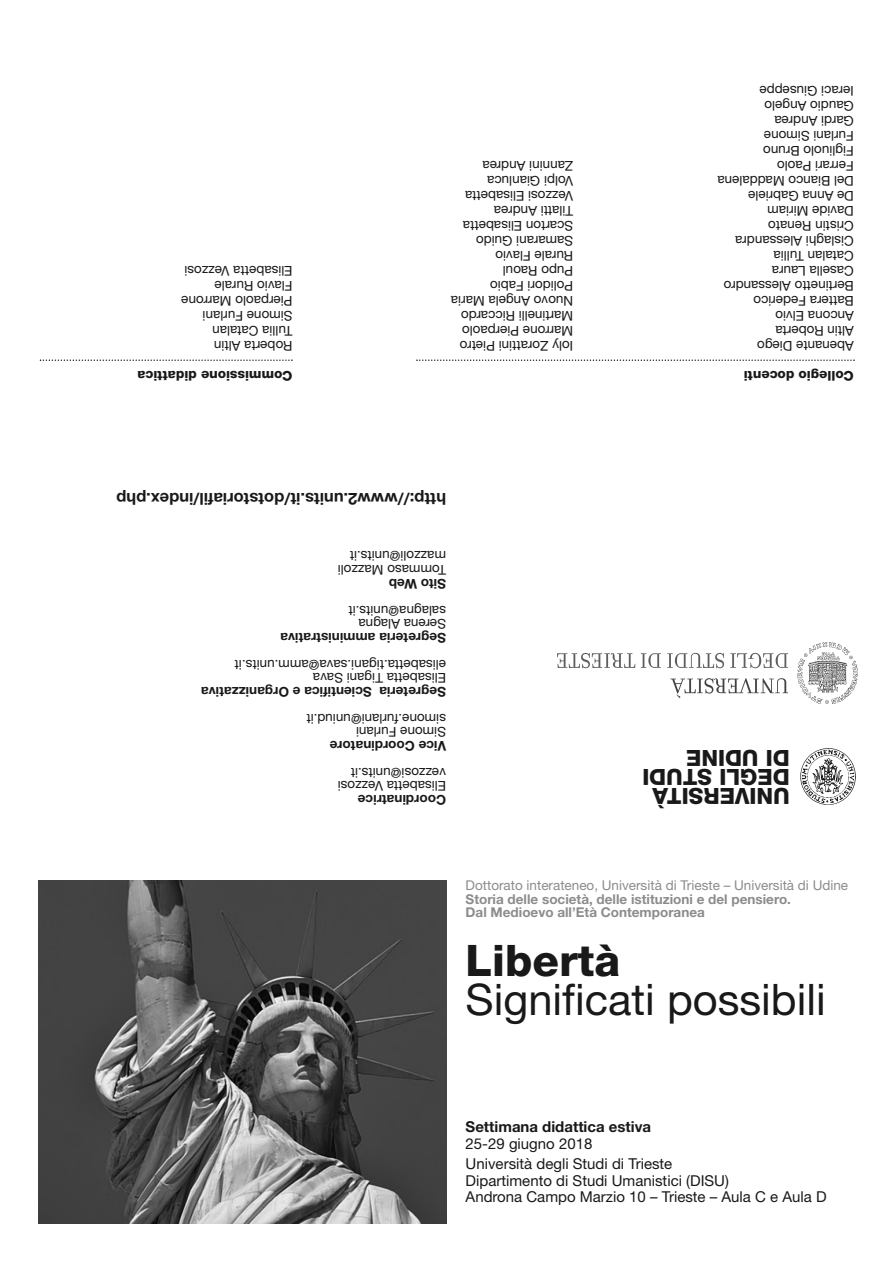
<style>
.page{position:relative;width:893px;height:1263px;background:#fff}
.page>*{position:absolute;margin:0;border:0;box-sizing:border-box;transform-origin:0 0}
.t1{font:43.5px "Helvetica Neue";color:#191919}
.t2{font:800 43.5px "Helvetica Neue";color:#191919}
.t3{font:800 22.35px/19.4px "Helvetica Neue";color:#191919}
.t4{font:700 16.5px "Helvetica Neue";color:#191919}
.t5{font:15px/20.7px "Helvetica Neue";color:#191919}
.t6{font:700 15px "Helvetica Neue";color:#191919}
.t7{font:13.5px/15px "Helvetica Neue";color:#191919}
.t8{font:700 13.5px "Helvetica Neue";color:#191919}
.t9{font:700 13.5px/13.5px "Helvetica Neue";color:#8c8c8c}
.t10{font:13.5px "Helvetica Neue";color:#8c8c8c}
.t11{font:800 13.5px "Helvetica Neue";color:#191919}
</style>
<div class="page">
<img style="left:38px;top:881px;width:408px;height:342px">
<img style="left:800px;top:748px;width:56px;height:57px">
<img style="left:558px;top:643px;width:299px;height:60px">
<svg style="left:40px;top:359px;width:253px;height:2px"></svg>
<svg style="left:416px;top:359px;width:439px;height:2px"></svg>
<p class="t7" style="left:293px;top:352px;width:113px;rotate:-180deg">R at rebo A ni t l<br>ai l luT C nalata<br>S mi eno i na l r uF<br>P oloaprei M enor ra<br>oivalF R elaru<br>E a t t ebas i l i sozzeV</p>
<p class="t11" style="left:293px;top:381px;width:157px;rotate:-180deg">C o m m oissi n e d di aci tta</p>
<p class="t7" style="left:573px;top:352px;width:124px;rotate:-180deg">yloI Z Pini t taro or tei<br>M enor ra P oloaprei<br>M Ri l l en i t r a od r acc i<br>N ovou A a l egn M a i r a<br>P oibaFi rodi lo<br>P opu R l uoa<br>R elaru oivalF<br>S ma Ginara odiu<br>S not rac E at t ebas i l<br>Ai t tal iT aerdn<br>Ei sozzeV a t t ebas i l<br>Gi pl oV acu l na i<br>Z Ai n i nna ae r dn</p>
<p class="t4" style="left:446px;top:505px;width:331px;rotate:-180deg">pt th w// : w w d/ t i .st inu.2 o otst dni / l i fai r p.xe ph</p>
<p class="t7" style="left:446px;top:575px;width:110px;line-height:13.5px;rotate:-180deg">mo T m osa M i l ozza m @i l ozza t i . s t i nu</p>
<p class="t8" style="left:446px;top:588px;width:59px;rotate:-180deg">S ot i W be</p>
<p class="t7" style="left:446px;top:629px;width:99px;line-height:13.5px;rotate:-180deg">S ane r e A anga l<br>@anga l as t i . s t i nu</p>
<p class="t8" style="left:446px;top:642px;width:167px;rotate:-180deg">S ge ai reter ma m avi tar tsini</p>
<p class="t7" style="left:446px;top:683px;width:213px;line-height:13.5px;rotate:-180deg">E a t t ebas i l Si nag i T ava<br>@avas. inagi t .at tebasi le ma m t i .st inu.</p>
<p class="t8" style="left:372px;top:696px;width:172px;rotate:-180deg">S ac i f i t ne i c e O gr av i t azz i na</p>
<p class="t8" style="left:446px;top:696px;width:68px;rotate:-180deg">S ge ai reter</p>
<p class="t7" style="left:446px;top:737px;width:141px;line-height:13.5px;rotate:-180deg">S mi eno i na l r uF<br>mi s @inal ruf .eno t i .duinu</p>
<p class="t8" style="left:446px;top:750px;width:118px;rotate:-180deg">V ec i C o o dr otani er</p>
<p class="t7" style="left:446px;top:791px;width:110px;line-height:13.5px;rotate:-180deg">E a t t ebas i l i sozzeV @i sozzev t i . s t i nu</p>
<p class="t8" style="left:446px;top:804px;width:90px;rotate:-180deg">C o o dr eci rtani</p>
<p class="t7" style="left:854px;top:352px;width:138px;rotate:-180deg">A e t naneb D oge i<br>A ni t l R at rebo<br>A anocn E o i v l<br>B aret ta oc i r edeF<br>B ot teni t re A ordnasse l<br>C a l l esa aruaL<br>C nalata ai l luT<br>C Ai hga l s i a r dnasse l<br>C ni tsi r R ot ane<br>D edi va M ma i r i<br>D e A ann G elei rba<br>D Bl e ocna i M ane l adda<br>Pi rar reF oloa<br>oloui lgiF B onu r<br>Si na l r uF mi eno<br>G Aidra aerdn<br>G o i dua A o l egn<br>Gi ca r e I eppesu i</p>
<p class="t11" style="left:854px;top:381px;width:112px;rotate:-180deg">C o el l g oi d o ec n i t</p>
<h2 class="t3" style="left:790px;top:804px;width:149px;rotate:-180deg">UN VI ERSITÀ<br>DEGLI STUDI<br>D I U D NI E</h2>
<p class="t10" style="left:466px;top:881px;width:384px">Dottorato interateneo, Università di Trieste – Università di Udine</p>
<p class="t9" style="left:466px;top:893px;width:327px">Storia delle società, delle istituzioni e del pensiero.<br>Dal Medioevo all’Età Contemporanea</p>
<h1 class="t2" style="left:466px;top:945px;width:156px">Libertà</h1>
<h1 class="t1" style="left:466px;top:984px;width:362px">Significati possibili</h1>
<p class="t6" style="left:466px;top:1121px;width:187px">Settimana didattica estiva</p>
<p class="t5" style="left:466px;top:1134px;width:208px">25-29 giugno 2018<br>Università degli Studi di Trieste</p>
<p class="t5" style="left:466px;top:1174px;width:362px;line-height:16.5px">Dipartimento di Studi Umanistici (DISU)<br>Androna Campo Marzio 10 – Trieste – Aula C e Aula D</p>
</div>
